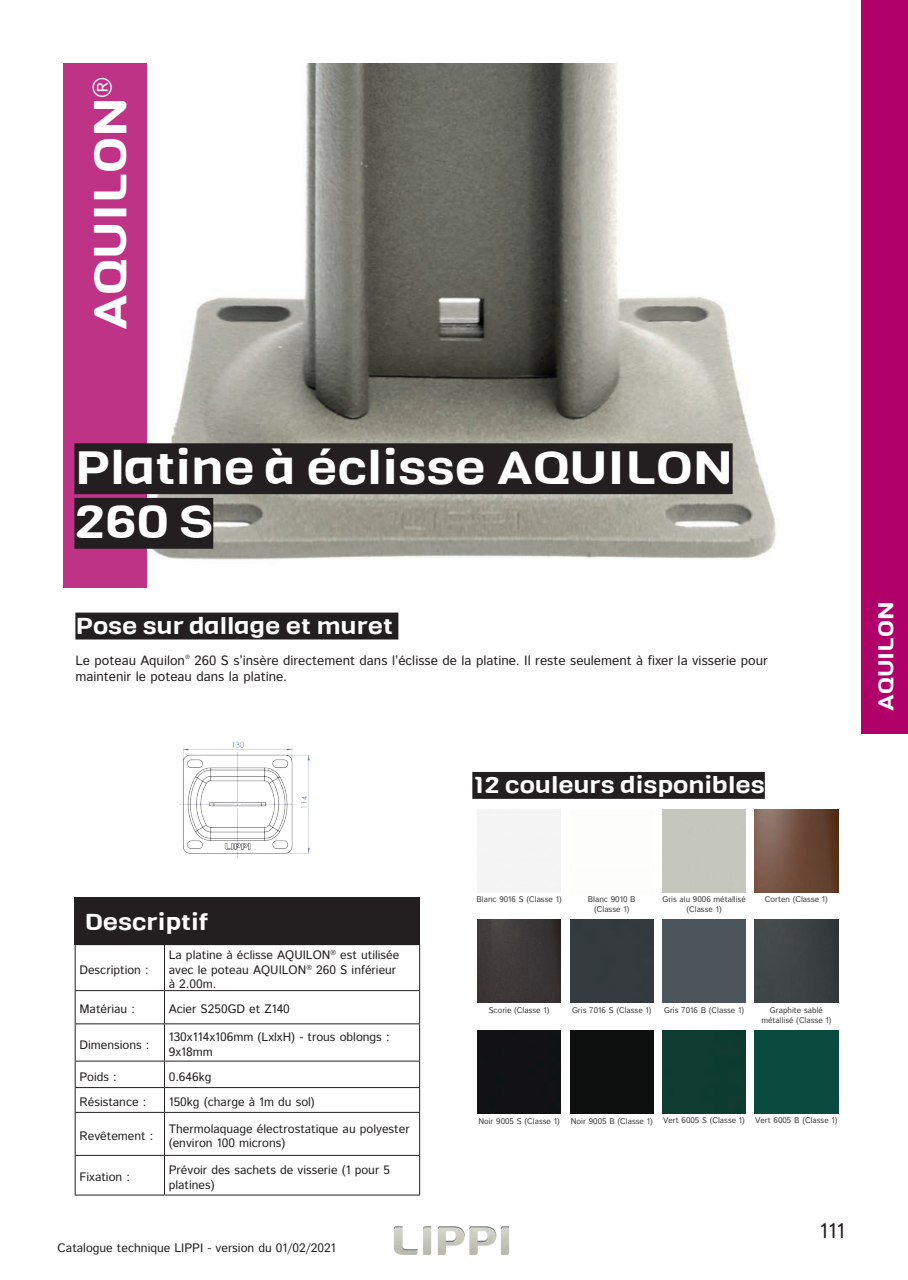
<style>
.page{position:relative;width:908px;height:1280px;background:#fff}
.page>*{position:absolute;margin:0;border:0;box-sizing:border-box;transform-origin:0 0}
.t1{font:45.5px/54.6px "Viga 125";color:#fff}
.t2{font:44.8px "Viga 125";color:#fff}
.t3{font:22.4px "Viga 125";color:#fff}
.t4{font:21px "Viga 125";color:#fff}
.t5{font:21px "Istok Web";color:#231f20}
.t6{font:13.47px/16.1px "Istok Web";color:#231f20}
.t7{font:12.25px/14.7px "Istok Web";color:#231f20}
.t8{font:8.22px/9.8px "Istok Web";color:#3e3e3f;text-align:center}
.t9{font:6.12px "Istok Web";color:#231f20}
</style>
<div class="page">
<img style="left:393px;top:1226px;width:117px;height:29px">
<img style="left:146px;top:63px;width:630px;height:524px">
<div style="left:63px;top:63px;width:83px;height:524px;background:#bf3387"></div>
<div style="left:74px;top:443px;width:659px;height:51px;background:#231f20"></div>
<div style="left:74px;top:498px;width:139px;height:51px;background:#231f20"></div>
<div style="left:75px;top:612px;width:323px;height:27px;background:#231f20"></div>
<div style="left:74px;top:897px;width:346px;height:48px;background:#231f20"></div>
<img style="left:179px;top:741px;width:132px;height:116px">
<hr style="left:75px;top:945px;width:1px;height:45px;background:#231f20">
<hr style="left:164px;top:945px;width:1px;height:45px;background:#231f20">
<hr style="left:419px;top:945px;width:1px;height:45px;background:#231f20">
<hr style="left:75px;top:990px;width:89px;height:1px;background:#231f20">
<hr style="left:75px;top:991px;width:1px;height:32px;background:#231f20">
<hr style="left:164px;top:990px;width:256px;height:1px;background:#231f20">
<hr style="left:164px;top:991px;width:1px;height:32px;background:#231f20">
<hr style="left:419px;top:991px;width:1px;height:32px;background:#231f20">
<hr style="left:75px;top:1023px;width:89px;height:1px;background:#231f20">
<hr style="left:75px;top:1024px;width:1px;height:37px;background:#231f20">
<hr style="left:164px;top:1023px;width:256px;height:1px;background:#231f20">
<hr style="left:164px;top:1024px;width:1px;height:37px;background:#231f20">
<hr style="left:419px;top:1024px;width:1px;height:37px;background:#231f20">
<hr style="left:75px;top:1061px;width:89px;height:1px;background:#231f20">
<hr style="left:164px;top:1061px;width:256px;height:1px;background:#231f20">
<hr style="left:75px;top:1087px;width:89px;height:1px;background:#231f20">
<svg style="left:75px;top:1061px;width:1px;height:51px"></svg>
<hr style="left:164px;top:1087px;width:256px;height:1px;background:#231f20">
<svg style="left:164px;top:1061px;width:1px;height:51px"></svg>
<svg style="left:419px;top:1061px;width:1px;height:51px"></svg>
<hr style="left:75px;top:1112px;width:89px;height:1px;background:#231f20">
<hr style="left:75px;top:1113px;width:1px;height:42px;background:#231f20">
<hr style="left:164px;top:1112px;width:256px;height:1px;background:#231f20">
<hr style="left:164px;top:1113px;width:1px;height:42px;background:#231f20">
<hr style="left:419px;top:1113px;width:1px;height:42px;background:#231f20">
<hr style="left:75px;top:1155px;width:89px;height:1px;background:#231f20">
<hr style="left:75px;top:1156px;width:1px;height:38px;background:#231f20">
<hr style="left:164px;top:1155px;width:256px;height:1px;background:#231f20">
<hr style="left:164px;top:1156px;width:1px;height:38px;background:#231f20">
<hr style="left:419px;top:1156px;width:1px;height:38px;background:#231f20">
<hr style="left:75px;top:1194px;width:89px;height:1px;background:#231f20">
<hr style="left:164px;top:1194px;width:256px;height:1px;background:#231f20">
<div style="left:472px;top:772px;width:293px;height:27px;background:#231f20"></div>
<img style="left:755px;top:809px;width:83px;height:83px">
<img style="left:477px;top:920px;width:84px;height:83px">
<div style="left:570px;top:920px;width:83px;height:83px;background:#353b3e"></div>
<div style="left:662px;top:920px;width:84px;height:83px;background:#4c555c"></div>
<img style="left:755px;top:920px;width:83px;height:83px">
<div style="left:477px;top:1030px;width:84px;height:83px;background:#121214"></div>
<div style="left:570px;top:1030px;width:83px;height:83px;background:#0e1010"></div>
<div style="left:662px;top:1030px;width:84px;height:83px;background:#103b30"></div>
<div style="left:755px;top:1030px;width:83px;height:83px;background:#0a4b3f"></div>
<div style="left:861px;top:0;width:47px;height:192px;background:#b0016a"></div>
<div style="left:861px;top:191px;width:47px;height:181px;background:#b0016a"></div>
<div style="left:861px;top:371px;width:47px;height:362px;background:#b0016a"></div>
<h2 class="t2" style="left:81px;top:330px;width:255px;rotate:-90deg">AQUILON<sup>®</sup></h2>
<h1 class="t1" style="left:74px;top:441px;width:660px">Platine à éclisse AQUILON<br>260 S</h1>
<h3 class="t3" style="left:75px;top:611px;width:319px">Pose sur dallage et muret</h3>
<p class="t6" style="left:75px;top:652px;width:111px">Le poteau Aquilon</p>
<p class="t9" style="left:185px;top:653px;width:6px">®</p>
<p class="t6" style="left:75px;top:652px;width:694px;text-indent:119px">260 S s’insère directement dans l’éclisse de la platine. Il reste seulement à fixer la visserie pour maintenir le poteau dans la platine.</p>
<h3 class="t3" style="left:472px;top:770px;width:294px">12 couleurs disponibles</h3>
<h3 class="t4" style="left:872px;top:711px;width:110px;rotate:-90deg">AQUILON</h3>
<h3 class="t3" style="left:84px;top:907px;width:126px">Descriptif</h3>
<p class="t7" style="left:79px;top:962px;width:71px">Description :</p>
<p class="t7" style="left:169px;top:947px;width:232px">La platine à éclisse AQUILON<sup>®</sup> est utilisée avec le poteau AQUILON<sup>®</sup> 260 S inférieur à 2.00m.</p>
<p class="t7" style="left:79px;top:1002px;width:57px">Matériau :</p>
<p class="t7" style="left:169px;top:1002px;width:123px">Acier S250GD et Z140</p>
<p class="t7" style="left:79px;top:1037px;width:72px">Dimensions :</p>
<p class="t7" style="left:169px;top:1030px;width:222px">130x114x106mm (LxlxH) - trous oblongs :<br>9x18mm</p>
<p class="t7" style="left:79px;top:1069px;width:39px">Poids :</p>
<p class="t7" style="left:169px;top:1069px;width:44px">0.646kg</p>
<p class="t7" style="left:79px;top:1094px;width:68px">Résistance :</p>
<p class="t7" style="left:169px;top:1094px;width:148px">150kg (charge à 1m du sol)</p>
<p class="t7" style="left:79px;top:1128px;width:76px">Revêtement :</p>
<p class="t7" style="left:169px;top:1121px;width:242px">Thermolaquage électrostatique au polyester (environ 100 microns)</p>
<p class="t7" style="left:79px;top:1170px;width:52px">Fixation :</p>
<p class="t7" style="left:169px;top:1162px;width:223px">Prévoir des sachets de visserie (1 pour 5 platines)</p>
<p class="t7" style="left:58px;top:1240px;width:280px">Catalogue technique LIPPI - version du 01/02/2021</p>
<p class="t8" style="left:476px;top:894px;width:87px">Blanc 9016 S (Classe 1)</p>
<p class="t8" style="left:588px;top:894px;width:49px">Blanc 9010 B (Classe 1)</p>
<p class="t8" style="left:662px;top:894px;width:85px">Gris alu 9006 métallisé (Classe 1)</p>
<p class="t8" style="left:765px;top:894px;width:65px">Corten (Classe 1)</p>
<p class="t8" style="left:489px;top:1005px;width:62px">Scorie (Classe 1)</p>
<p class="t8" style="left:572px;top:1005px;width:81px">Gris 7016 S (Classe 1)</p>
<p class="t8" style="left:664px;top:1005px;width:81px">Gris 7016 B (Classe 1)</p>
<p class="t8" style="left:761px;top:1005px;width:72px">Graphite sablé métallisé (Classe 1)</p>
<p class="t8" style="left:478px;top:1116px;width:83px">Noir 9005 S (Classe 1)</p>
<p class="t8" style="left:571px;top:1116px;width:83px">Noir 9005 B (Classe 1)</p>
<p class="t8" style="left:663px;top:1116px;width:83px">Vert 6005 S (Classe 1)</p>
<p class="t8" style="left:755px;top:1116px;width:84px">Vert 6005 B (Classe 1)</p>
<h3 class="t5" style="left:819px;top:1218px;width:27px">111</h3>
</div>
